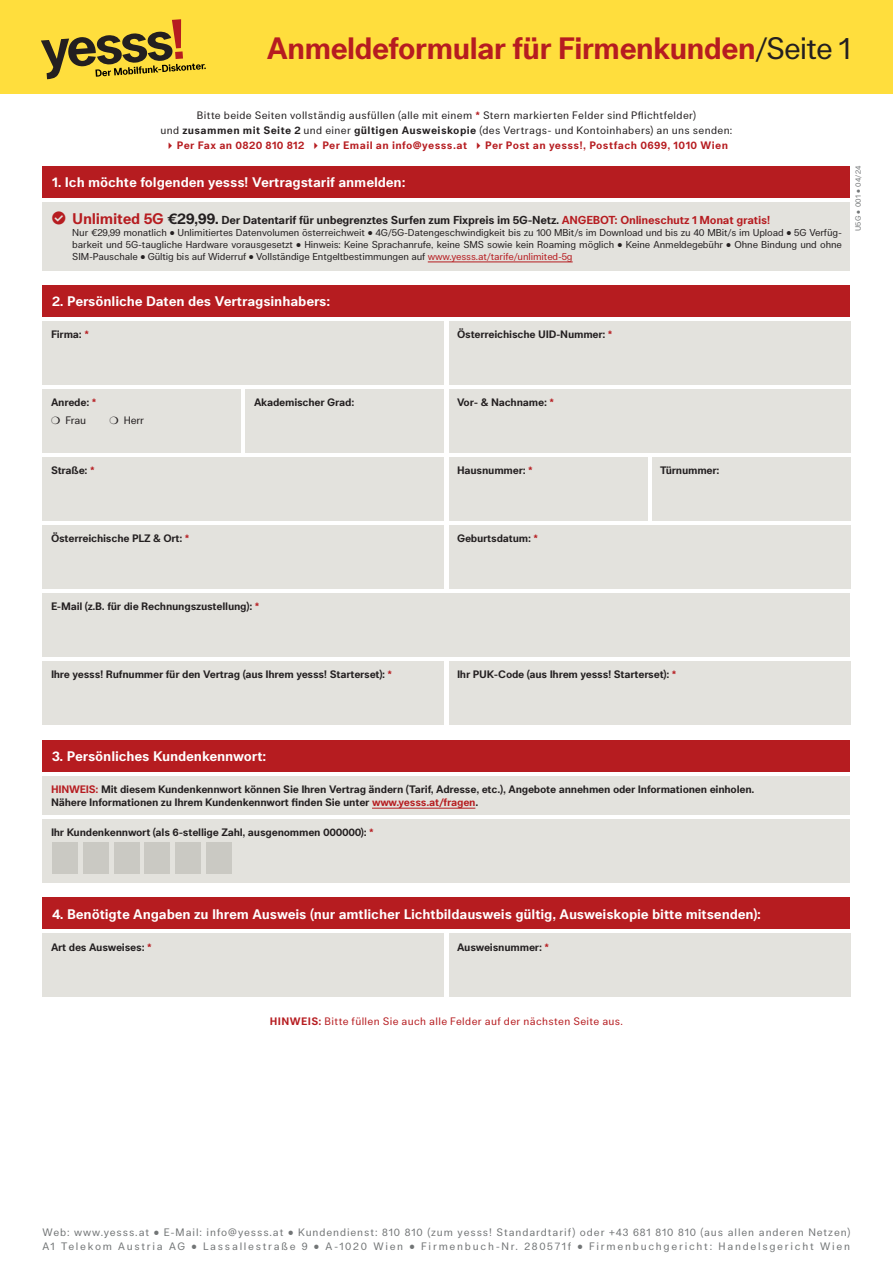
<style>
.page{position:relative;width:893px;height:1263px;background:#fff}
.page>*{position:absolute;margin:0;border:0;box-sizing:border-box;transform-origin:0 0}
.t1{font:700 30px "Lars";letter-spacing:-.035em;color:#b61c20}
.Body_Text{font:700 13.5px "Lars";letter-spacing:-.01em;color:#fff}
.Body_Text-2{font:700 11.25px "Lars";letter-spacing:-.02em;color:#231f20}
.Body_Text-3{font:700 10.5px "Lars";letter-spacing:-.02em;color:#231f20}
.t2{font:10.5px/13.5px "Lars";letter-spacing:.105em;color:#727576}
.Body_Text-4{font:10.5px "Lars";letter-spacing:.035em;color:#231f20}
.Body_Text-5{font:700 10.5px "Lars";letter-spacing:.035em;color:#b61c20}
.Body_Text-6{font:10.5px "Lars";letter-spacing:.035em;color:#b61c20}
.Body_Text-7{font:9.75px/12px "Lars";letter-spacing:-.01em;color:#231f20;text-align:justify}
.Body_Text-8{font:7.5px "Lars";letter-spacing:.02em;color:#727576}
.s1{font-weight:400;color:#231f20}
.s2{font-weight:700;color:#b61c20}
.s3{font-weight:700}
.s4{font-size:15px;color:#b61c20}
.s5{font-size:15px}
.s6{color:#b61c20}
</style>
<div class="page">
<div style="left:43px;top:166px;width:807px;height:32px;background:#b61c20"></div>
<div style="left:0;top:0;width:893px;height:94px;background:#ffde3d"></div>
<div style="left:43px;top:285px;width:807px;height:32px;background:#b61c20"></div>
<div style="left:449px;top:389px;width:401px;height:64px;background:#e3e2dd"></div>
<div style="left:43px;top:389px;width:198px;height:64px;background:#e3e2dd"></div>
<div style="left:43px;top:525px;width:401px;height:64px;background:#e3e2dd"></div>
<div style="left:43px;top:593px;width:807px;height:64px;background:#e3e2dd"></div>
<div style="left:449px;top:525px;width:401px;height:64px;background:#e3e2dd"></div>
<div style="left:43px;top:457px;width:401px;height:64px;background:#e3e2dd"></div>
<div style="left:449px;top:661px;width:401px;height:64px;background:#e3e2dd"></div>
<div style="left:43px;top:661px;width:401px;height:64px;background:#e3e2dd"></div>
<div style="left:246px;top:389px;width:198px;height:64px;background:#e3e2dd"></div>
<div style="left:449px;top:457px;width:198px;height:64px;background:#e3e2dd"></div>
<div style="left:652px;top:457px;width:198px;height:64px;background:#e3e2dd"></div>
<svg style="left:41px;top:19px;width:165px;height:60px"></svg>
<div style="left:449px;top:321px;width:401px;height:64px;background:#e3e2dd"></div>
<div style="left:43px;top:321px;width:401px;height:64px;background:#e3e2dd"></div>
<div style="left:43px;top:897px;width:807px;height:32px;background:#b61c20"></div>
<div style="left:449px;top:933px;width:401px;height:64px;background:#e3e2dd"></div>
<div style="left:43px;top:933px;width:401px;height:64px;background:#e3e2dd"></div>
<div style="left:43px;top:819px;width:807px;height:63px;background:#e3e2dd"></div>
<div style="left:52px;top:842px;width:26px;height:32px;background:#cac9c3"></div>
<div style="left:43px;top:776px;width:807px;height:38px;background:#e3e2dd"></div>
<hr style="left:372px;top:808px;width:103px;height:1px;background:#b61c20">
<div style="left:83px;top:842px;width:25px;height:32px;background:#cac9c3"></div>
<div style="left:114px;top:842px;width:25px;height:32px;background:#cac9c3"></div>
<div style="left:145px;top:842px;width:25px;height:32px;background:#cac9c3"></div>
<div style="left:175px;top:842px;width:26px;height:32px;background:#cac9c3"></div>
<div style="left:206px;top:842px;width:26px;height:32px;background:#cac9c3"></div>
<div style="left:43px;top:740px;width:807px;height:32px;background:#b61c20"></div>
<div style="left:43px;top:202px;width:807px;height:68px;background:#e3e2dd"></div>
<hr style="left:428px;top:262px;width:145px;height:1px;background:#b61c20">
<p class="t1" style="left:267px;top:30px;width:585px">Anmeldeformular für Firmenkunden<span class="s1">/Seite 1</span></p>
<p class="Body_Text-4" style="left:197px;top:109px;width:501px">Bitte beide Seiten vollständig ausfüllen (alle mit einem <span class="s2">*</span> Stern markierten Felder sind Pflichtfelder)</p>
<p class="Body_Text-4" style="left:161px;top:124px;width:573px">und <span class="s3">zusammen mit Seite 2</span> und einer <span class="s3">gültigen Ausweiskopie</span> (des Vertrags- und Kontoinhabers) an uns senden:</p>
<p class="Body_Text-5" style="left:165px;top:139px;width:565px">✔Per Fax an 0820 810 812 ✔Per Email an info@yesss.at ✔Per Post an yesss!, Postfach 0699, 1010 Wien</p>
<p class="Body_Text" style="left:52px;top:174px;width:355px">1. Ich möchte folgenden yesss! Vertragstarif anmelden:</p>
<p class="Body_Text-2" style="left:72px;top:213px;width:700px"><span class="s4">Unlimited 5G</span> <span class="s5">€29,99.</span> Der Datentarif für unbegrenztes Surfen zum Fixpreis im 5G-Netz. <span class="s6">ANGEBOT: Onlineschutz 1 Monat gratis!</span></p>
<p class="Body_Text-7" style="left:72px;top:227px;width:771px">Nur €29,99 monatlich • Unlimitiertes Datenvolumen österreichweit • 4G/5G-Datengeschwindigkeit bis zu 100 MBit/s im Download und bis zu 40 MBit/s im Upload • 5G Verfüg&shy;barkeit und 5G-taugliche Hardware vorausgesetzt • Hinweis: Keine Sprachanrufe, keine SMS sowie kein Roaming möglich • Keine Anmeldegebühr • Ohne Bindung und ohne SIM-Pauschale • Gültig bis auf Widerruf • Vollständige Entgeltbestimmungen auf <span class="s6">www.yesss.at/tarife/unlimited-5g</span></p>
<p class="Body_Text-8" style="left:854px;top:231px;width:67px;rotate:-90deg">U5G • 001 • 04/24</p>
<p class="Body_Text" style="left:52px;top:293px;width:280px">2. Persönliche Daten des Vertragsinhabers:</p>
<p class="Body_Text-3" style="left:51px;top:328px;width:39px">Firma: <span class="s6">*</span></p>
<p class="Body_Text-3" style="left:457px;top:328px;width:157px">Österreichische UID-Nummer: <span class="s6">*</span></p>
<p class="Body_Text-3" style="left:51px;top:396px;width:47px">Anrede: <span class="s6">*</span></p>
<p class="Body_Text-3" style="left:457px;top:396px;width:98px">Vor- &amp; Nachname: <span class="s6">*</span></p>
<p class="Body_Text-4" style="left:51px;top:414px;width:37px">❍ Frau</p>
<p class="Body_Text-4" style="left:110px;top:414px;width:36px">❍ Herr</p>
<p class="Body_Text-3" style="left:254px;top:396px;width:102px">Akademischer Grad:</p>
<p class="Body_Text-3" style="left:51px;top:464px;width:45px">Straße: <span class="s6">*</span></p>
<p class="Body_Text-3" style="left:51px;top:532px;width:140px">Österreichische PLZ &amp; Ort: <span class="s6">*</span></p>
<p class="Body_Text-3" style="left:51px;top:600px;width:210px">E-Mail (z.B. für die Rechnungszustellung): <span class="s6">*</span></p>
<p class="Body_Text-3" style="left:457px;top:464px;width:77px">Hausnummer: <span class="s6">*</span></p>
<p class="Body_Text-3" style="left:660px;top:464px;width:61px">Türnummer:</p>
<p class="Body_Text-3" style="left:457px;top:532px;width:83px">Geburtsdatum: <span class="s6">*</span></p>
<p class="Body_Text-3" style="left:51px;top:668px;width:343px">Ihre yesss! Rufnummer für den Vertrag (aus Ihrem yesss! Starterset): <span class="s6">*</span></p>
<p class="Body_Text-3" style="left:457px;top:668px;width:221px">Ihr PUK-Code (aus Ihrem yesss! Starterset): <span class="s6">*</span></p>
<p class="Body_Text" style="left:52px;top:748px;width:216px">3. Persönliches Kundenkennwort:</p>
<p class="Body_Text-3" style="left:51px;top:783px;width:705px"><span class="s6">HINWEIS:</span> Mit diesem Kundenkennwort können Sie Ihren Vertrag ändern (Tarif, Adresse, etc.), Angebote annehmen oder Informationen einholen.</p>
<p class="Body_Text-3" style="left:51px;top:796px;width:429px">Nähere Informationen zu Ihrem Kundenkennwort finden Sie unter <span class="s6">www.yesss.at/fragen</span>.</p>
<p class="Body_Text-3" style="left:51px;top:826px;width:324px">Ihr Kundenkennwort (als 6-stellige Zahl, ausgenommen 000000): <span class="s6">*</span></p>
<p class="Body_Text" style="left:52px;top:906px;width:710px">4. Benötigte Angaben zu Ihrem Ausweis (nur amtlicher Lichtbildausweis gültig, Ausweiskopie bitte mitsenden):</p>
<p class="Body_Text-3" style="left:51px;top:940px;width:102px">Art des Ausweises: <span class="s6">*</span></p>
<p class="Body_Text-3" style="left:457px;top:940px;width:93px">Ausweisnummer: <span class="s6">*</span></p>
<p class="Body_Text-6" style="left:270px;top:1015px;width:355px"><span class="s3">HINWEIS:</span> Bitte füllen Sie auch alle Felder auf der nächsten Seite aus.</p>
<p class="t2" style="left:43px;top:1226px;width:809px">Web: www.yesss.at • E-Mail: info@yesss.at • Kundendienst: 810 810 (zum yesss! Standardtarif) oder +43 681 810 810 (aus allen anderen Netzen)<br>A1 Telekom Austria AG • Lassallestraße 9 • A-1020 Wien • Firmenbuch-Nr. 280571f • Firmenbuchgericht: Handelsgericht Wien</p>
</div>
